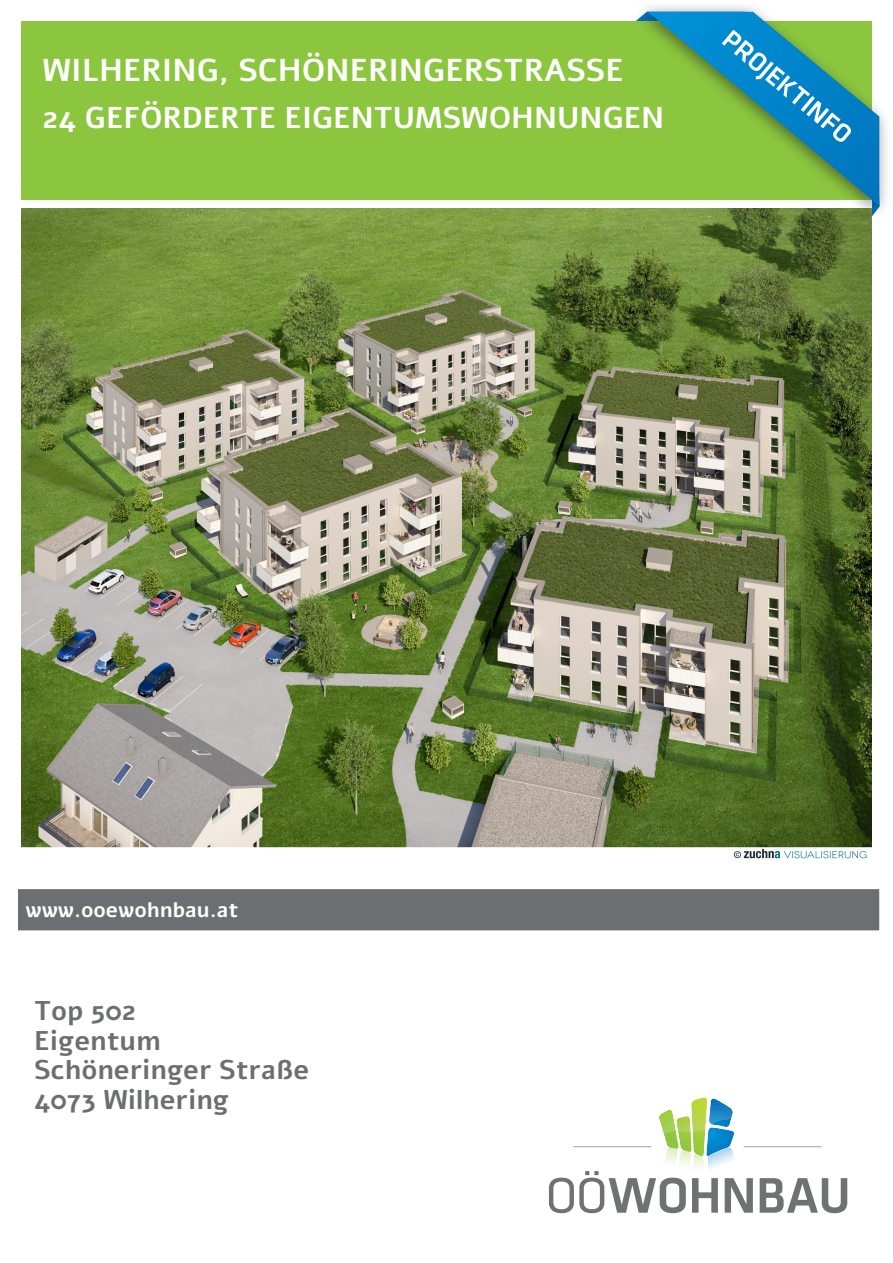
<style>
.page{position:relative;width:893px;height:1263px;background:#fff}
.page>*{position:absolute;margin:0;border:0;box-sizing:border-box;transform-origin:0 0}
.t1{font:700 31.5px "Alef";color:#fff}
.t2{font:700 30px "Alef";color:#fff}
.t3{font:700 27px/29.5px "Alef";color:#6d6e71}
.t4{font:700 21px "Alef";color:#fff}
</style>
<div class="page">
<div style="left:21px;top:21px;width:851px;height:178px;background:#8bc63e"></div>
<hr style="left:744px;top:1146px;width:77px;height:1px;background:#9d9ea0">
<svg style="left:760px;top:1178px;width:87px;height:35px"></svg>
<svg style="left:549px;top:1097px;width:204px;height:116px"></svg>
<div style="left:633px;top:1px;width:258px;height:221px;background:#231f20;opacity:.55"></div>
<svg style="left:614px;top:12px;width:266px;height:210px"></svg>
<div style="left:26px;top:897px;width:846px;height:26px;background:#6d6e71"></div>
<div style="left:18px;top:889px;width:861px;height:41px;border:8px solid #6d6e71"></div>
<img style="left:21px;top:208px;width:851px;height:651px">
<div style="left:26px;top:897px;width:212px;height:26px;background:#6d6e71"></div>
<p class="t1" style="left:43px;top:49px;width:583px">WILHERING, SCHÖNERINGERSTRASSE</p>
<p class="t2" style="left:43px;top:97px;width:623px">24 GEFÖRDERTE EIGENTUMSWOHNUNGEN</p>
<p class="t4" style="left:26px;top:895px;width:214px">www.ooewohnbau.at</p>
<p class="t3" style="left:34px;top:996px;width:277px">Top 502<br>Eigentum<br>Schöneringer Straße<br>4073 Wilhering</p>
</div>
